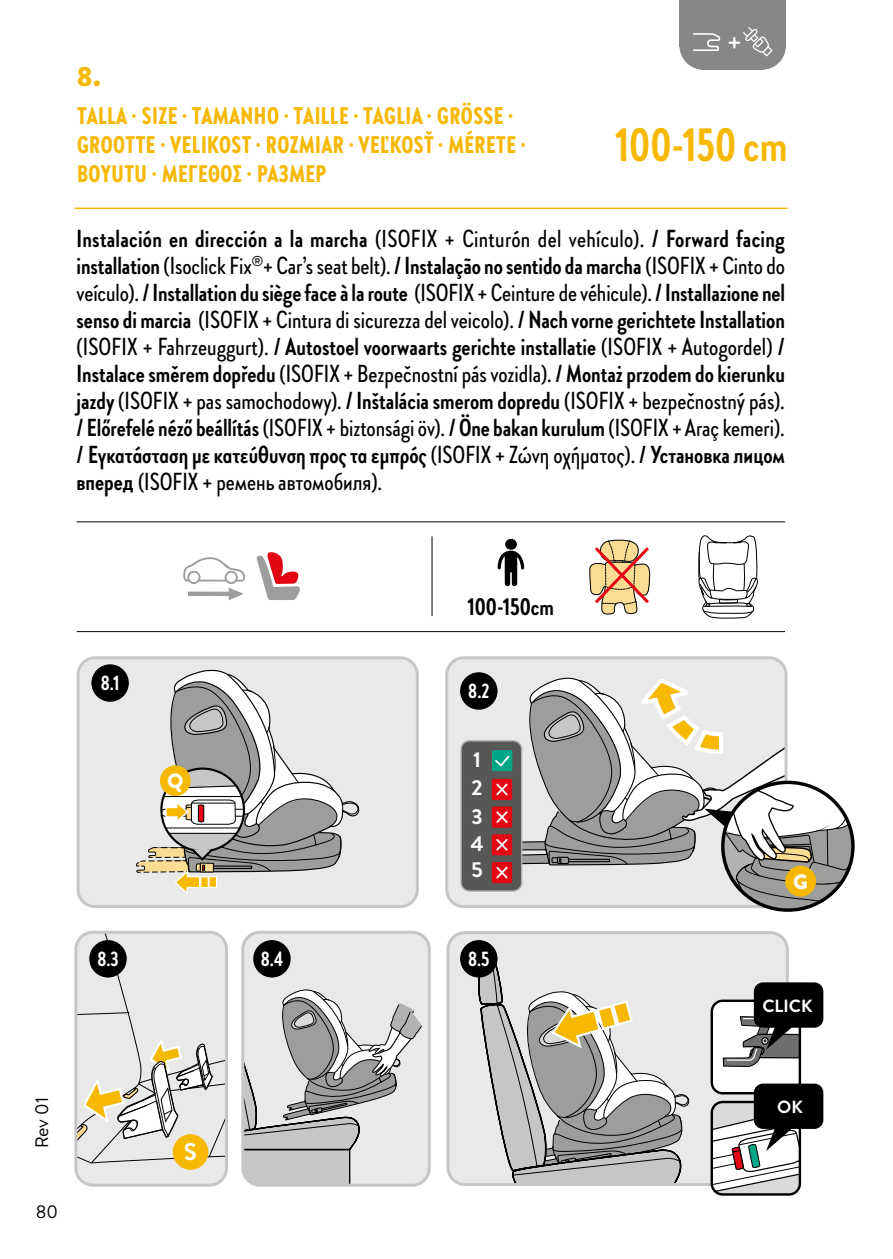
<style>
.page{position:relative;width:893px;height:1259px;background:#fff}
.page>*{position:absolute;margin:0;border:0;box-sizing:border-box;transform-origin:0 0}
.t1{font:700 48px "Brandon Grotesque Cond";color:#f6b800}
.t2{font:900 27px "Brandon Text";color:#f6b800}
.t3{font:700 24.6px/27px "Brandon Grotesque Cond";color:#000;text-align:justify}
.t4{font:900 24px/28.8px "Brandon Grotesque Cond";letter-spacing:.02em;color:#f6b800}
.t5{font:700 24px "Brandon Text";color:#fff}
.t6{font:700 21px "Brandon Grotesque Cond";color:#fff}
.t7{font:700 21px/27.6px "Brandon Text";color:#fff}
.t8{font:900 21px "Brandon Text";color:#fff}
.t9{font:900 20.7px "Brandon Text";color:#fff}
.t10{font:18px "Brandon Text";letter-spacing:-.005em;color:#000}
.t11{font:700 17.7px "Brandon Text";color:#fff}
.s1{font-weight:500}
</style>
<div class="page">
<div style="left:447px;top:658px;width:339px;height:248px;background:#e9e9e9;border-radius:17px"></div>
<div style="left:445px;top:656px;width:342px;height:252px;border:3px solid #c6c6c6;border-radius:17px"></div>
<hr style="left:75px;top:208px;width:712px;height:1px;background:#f6b800">
<div style="left:679px;top:0;width:107px;height:47px;background:#878787"></div>
<div style="left:702px;top:0;width:61px;height:70px;background:#878787"></div>
<div style="left:738px;top:22px;width:48px;height:48px;background:#878787;border-radius:50%"></div>
<div style="left:679px;top:22px;width:48px;height:48px;background:#878787;border-radius:50%"></div>
<svg style="left:693px;top:33px;width:27px;height:18px"></svg>
<svg style="left:730px;top:27px;width:42px;height:29px"></svg>
<svg style="left:78px;top:934px;width:146px;height:251px;background:#dfddd9"></svg>
<div style="left:74px;top:930px;width:154px;height:256px;border:3px solid #c6c6c6;border-radius:17px"></div>
<div style="left:89px;top:940px;width:38px;height:37px;background:#000;border-radius:50%"></div>
<div style="left:173px;top:1134px;width:35px;height:35px;background:#f6b800;border-radius:50%"></div>
<div style="left:243px;top:932px;width:186px;height:253px;background:#e9e9e9;border-radius:17px"></div>
<svg style="left:245px;top:968px;width:178px;height:217px"></svg>
<div style="left:241px;top:930px;width:190px;height:256px;border:3px solid #c6c6c6;border-radius:17px"></div>
<div style="left:253px;top:940px;width:38px;height:37px;background:#000;border-radius:50%"></div>
<div style="left:460px;top:672px;width:37px;height:37px;background:#000;border-radius:50%"></div>
<div style="left:448px;top:932px;width:339px;height:252px;background:#e9e9e9;border-radius:17px"></div>
<svg style="left:477px;top:950px;width:212px;height:232px"></svg>
<div style="left:446px;top:931px;width:343px;height:255px;border:3px solid #c6c6c6;border-radius:17px"></div>
<div style="left:712px;top:1000px;width:88px;height:93px;background:#fff;border-radius:11px"></div>
<div style="left:711px;top:999px;width:90px;height:95px;border:2px solid #000;border-radius:11px"></div>
<svg style="left:722px;top:982px;width:101px;height:85px"></svg>
<svg style="left:712px;top:1083px;width:111px;height:111px"></svg>
<div style="left:460px;top:940px;width:37px;height:37px;background:#000;border-radius:50%"></div>
<hr style="left:77px;top:521px;width:708px;height:1px;background:#000">
<hr style="left:77px;top:631px;width:708px;height:1px;background:#000">
<svg style="left:498px;top:539px;width:26px;height:47px"></svg>
<hr style="left:431px;top:536px;width:1px;height:80px;background:#000">
<svg style="left:183px;top:557px;width:62px;height:43px"></svg>
<svg style="left:256px;top:552px;width:44px;height:48px"></svg>
<div style="left:78px;top:658px;width:339px;height:248px;background:#e9e9e9;border-radius:17px"></div>
<div style="left:77px;top:656px;width:342px;height:252px;border:3px solid #c6c6c6;border-radius:17px"></div>
<div style="left:91px;top:664px;width:38px;height:38px;background:#000;border-radius:50%"></div>
<svg style="left:136px;top:669px;width:224px;height:225px"></svg>
<div style="left:160px;top:765px;width:31px;height:31px;background:#f6b800;border-radius:50%"></div>
<svg style="left:698px;top:535px;width:60px;height:83px"></svg>
<svg style="left:589px;top:539px;width:62px;height:76px"></svg>
<div style="left:461px;top:741px;width:61px;height:150px;background:#575756;border-radius:9px"></div>
<div style="left:460px;top:740px;width:62px;height:152px;border:1px solid #b3b2b2;border-radius:9px"></div>
<div style="left:492px;top:750px;width:20px;height:21px;background:#00a786;border-radius:2px"></div>
<div style="left:492px;top:862px;width:20px;height:21px;background:#e30613;border-radius:2px"></div>
<div style="left:492px;top:834px;width:20px;height:21px;background:#e30613;border-radius:2px"></div>
<div style="left:492px;top:806px;width:20px;height:21px;background:#e30613;border-radius:2px"></div>
<div style="left:492px;top:779px;width:20px;height:21px;background:#e30613;border-radius:2px"></div>
<svg style="left:495px;top:674px;width:358px;height:236px"></svg>
<p class="t2" style="left:77px;top:58px;width:26px">8.</p>
<p class="t4" style="left:77px;top:101px;width:451px">TALLA · SIZE · TAMANHO · TAILLE · TAGLIA · GRÖSSE ·<br>GROOTTE · VELIKOST · ROZMIAR · VEĽKOSŤ · MÉRETE ·<br>BOYUTU · ΜΕΓΕΘΟΣ · РАЗМЕР</p>
<h1 class="t1" style="left:616px;top:111px;width:173px">100-150 cm</h1>
<p class="t3" style="left:76px;top:225px;width:710px">Instalación en dirección a la marcha <span class="s1">(ISOFIX + Cinturón del vehículo).</span> / Forward facing installation <span class="s1">(Isoclick Fix</span><sup>®</sup><span class="s1">+ Car’s seat belt).</span> / Instalação no sentido da marcha <span class="s1">(ISOFIX + Cinto do veículo).</span> / Installation du siège face à la route <span class="s1">(ISOFIX + Ceinture de véhicule).</span> / Installazione nel senso di marcia <span class="s1">(ISOFIX + Cintura di sicurezza del veicolo).</span> / Nach vorne gerichtete Installation <span class="s1">(ISOFIX + Fahrzeuggurt).</span> / Autostoel voorwaarts gerichte installatie <span class="s1">(ISOFIX + Autogordel)</span> / Instalace směrem dopředu <span class="s1">(ISOFIX + Bezpečnostní pás vozidla).</span> / Montaż przodem do kierunku jazdy <span class="s1">(ISOFIX + pas samochodowy).</span> / Inštalácia smerom dopredu <span class="s1">(ISOFIX + bezpečnostný pás). </span>/ Előrefelé néző beállítás <span class="s1">(ISOFIX + biztonsági öv).</span> / Öne bakan kurulum <span class="s1">(ISOFIX + Araç kemeri). </span>/ Εγκατάσταση με κατεύθυνση προς τα εμπρός <span class="s1">(ISOFIX + Ζώνη οχήματος).</span> / Установка лицом вперед <span class="s1">(ISOFIX + ремень автомобиля).</span></p>
<p class="t6" style="left:101px;top:668px;width:20px">8.1</p>
<p class="t9" style="left:167px;top:766px;width:18px">Q</p>
<p class="t6" style="left:97px;top:944px;width:23px">8.3</p>
<p class="t10" style="left:30px;top:1148px;width:52px;rotate:-90deg">Rev 01</p>
<p class="t10" style="left:36px;top:1199px;width:24px">80</p>
<p class="t5" style="left:184px;top:1135px;width:15px">S</p>
<p class="t6" style="left:261px;top:944px;width:24px">8.4</p>
<p class="t3" style="left:468px;top:592px;width:87px">100-150cm</p>
<p class="t6" style="left:468px;top:676px;width:23px">8.2</p>
<p class="t7" style="left:470px;top:746px;width:15px">1<br>2<br>3<br>4<br>5</p>
<p class="t6" style="left:468px;top:944px;width:23px">8.5</p>
<p class="t8" style="left:793px;top:866px;width:16px">G</p>
<p class="t11" style="left:762px;top:993px;width:51px">CLICK</p>
<p class="t11" style="left:777px;top:1094px;width:27px">OK</p>
</div>
